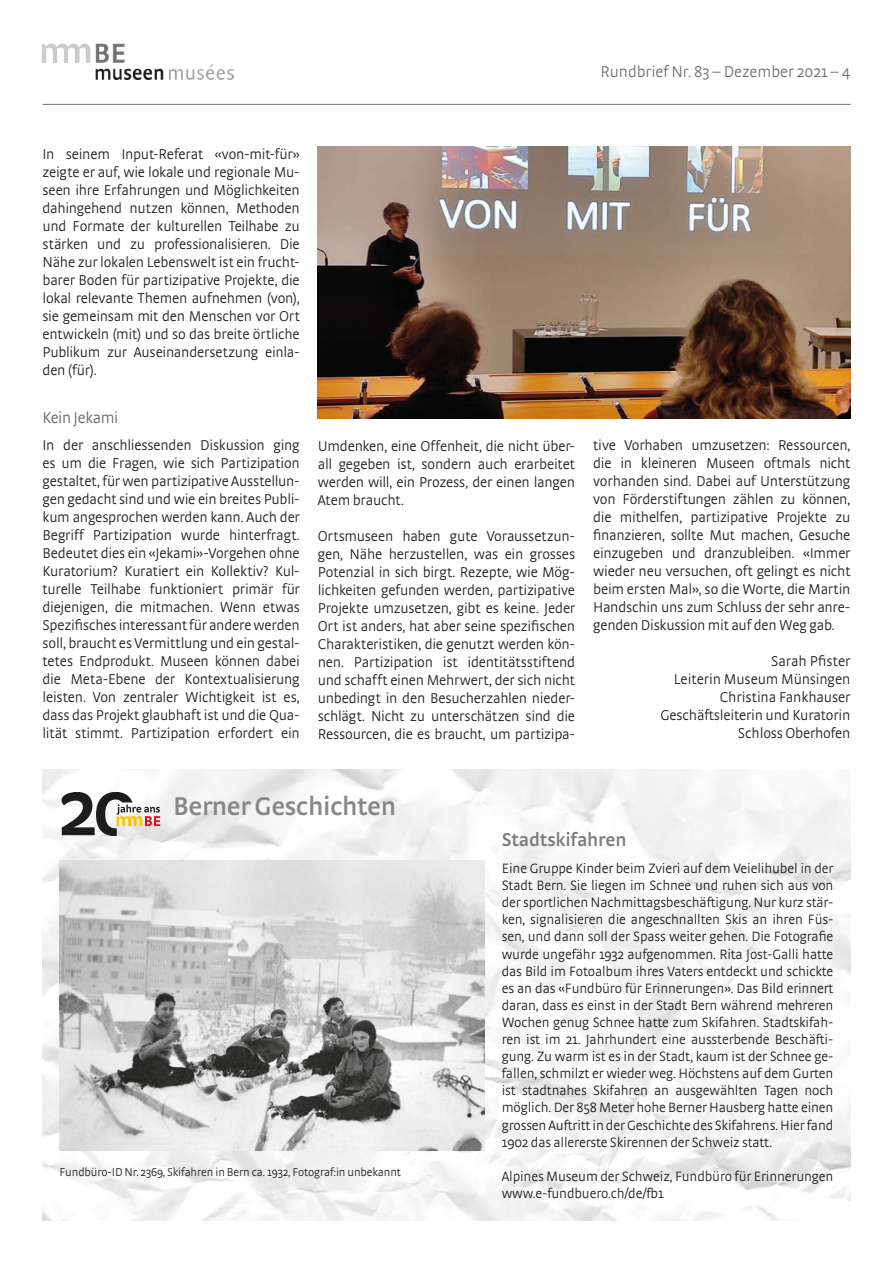
<style>
.page{position:relative;width:893px;height:1263px;background:#fff}
.page>*{position:absolute;margin:0;border:0;box-sizing:border-box;transform-origin:0 0}
.Lauftext{font:600 27px "Strada";letter-spacing:-.02em;color:#878787}
.t1{font:600 19.5px "Strada";letter-spacing:-.01em;color:#7c7c7c}
.t2{font:300 16.5px "Strada";color:#70706f}
.Titel{font:300 16.5px "Strada";letter-spacing:-.02em;color:#646463}
.t3{font:300 15px/18px "Strada";letter-spacing:-.015em;color:#1d1d1b;text-align:justify}
.t4{font:300 15px "Strada";letter-spacing:.005em;color:#1d1d1b}
.t5{font:300 14.25px/17.1px "Strada";letter-spacing:-.01em;color:#1d1d1b;text-align:justify}
.t6{font:300 12px "Strada";letter-spacing:-.01em;color:#1d1d1b}
</style>
<div class="page">
<hr style="left:43px;top:104px;width:807px;height:1px;background:#70706f">
<img style="left:42px;top:43px;width:191px;height:36px">
<img style="left:318px;top:147px;width:532px;height:271px">
<img style="left:43px;top:770px;width:807px;height:450px">
<svg style="left:62px;top:792px;width:98px;height:44px"></svg>
<img style="left:59px;top:861px;width:426px;height:289px">
<p class="t2" style="left:600px;top:62px;width:251px">Rundbrief Nr. 83 – Dezember 2021 – 4</p>
<p class="t3" style="left:43px;top:144px;width:259px">In seinem Input-Referat «von-mit-für» zeigte er auf, wie lokale und regionale Mu&shy;seen ihre Erfahrungen und Möglichkeiten dahingehend nutzen können, Methoden und Formate der kulturellen Teilhabe zu stärken und zu professionalisieren. Die Nähe zur lokalen Lebenswelt ist ein frucht&shy;barer Boden für partizipative Projekte, die lokal relevante Themen aufnehmen (von), sie gemeinsam mit den Menschen vor Ort entwickeln (mit) und so das breite örtliche Publikum zur Auseinandersetzung einla&shy;den (für).</p>
<p class="Titel" style="left:43px;top:408px;width:77px">Kein Jekami</p>
<p class="t3" style="left:43px;top:436px;width:259px">In der anschliessenden Diskussion ging es um die Fragen, wie sich Partizipation gestaltet, für wen partizipative Ausstellun&shy;gen gedacht sind und wie ein breites Publi&shy;kum angesprochen werden kann. Auch der Begriff Partizipation wurde hinterfragt.<br>Bedeutet dies ein «Jekami»-Vorgehen ohne Kuratorium? Kuratiert ein Kollektiv? Kul&shy;turelle Teilhabe funktioniert primär für diejenigen, die mitmachen. Wenn etwas Spezifisches interessant für andere werden soll, braucht es Vermittlung und ein gestal&shy;tetes Endprodukt. Museen können dabei die Meta-Ebene der Kontextualisierung leisten. Von zentraler Wichtigkeit ist es, dass das Projekt glaubhaft ist und die Qua&shy;lität stimmt. Partizipation erfordert ein</p>
<p class="t3" style="left:318px;top:436px;width:259px">Umdenken, eine Offenheit, die nicht über&shy;all gegeben ist, sondern auch erarbeitet werden will, ein Prozess, der einen langen Atem braucht.</p>
<p class="t3" style="left:318px;top:526px;width:259px">Ortsmuseen haben gute Voraussetzun&shy;gen, Nähe herzustellen, was ein grosses Potenzial in sich birgt. Rezepte, wie Mög&shy;lichkeiten gefunden werden, partizipative Projekte umzusetzen, gibt es keine. Jeder Ort ist anders, hat aber seine spezifischen Charakteristiken, die genutzt werden kön&shy;nen. Partizipation ist identitätsstiftend und schafft einen Mehrwert, der sich nicht unbedingt in den Besucherzahlen nieder&shy;schlägt. Nicht zu unterschätzen sind die Ressourcen, die es braucht, um partizipa-</p>
<p class="t3" style="left:593px;top:435px;width:259px">tive Vorhaben umzusetzen: Ressourcen, die in kleineren Museen oftmals nicht vorhanden sind. Dabei auf Unterstützung von Förderstiftungen zählen zu können, die mithelfen, partizipative Projekte zu finanzieren, sollte Mut machen, Gesuche einzugeben und dranzubleiben. «Immer wieder neu versuchen, oft gelingt es nicht beim ersten Mal», so die Worte, die Martin Handschin uns zum Schluss der sehr anre&shy;genden Diskussion mit auf den Weg gab.</p>
<p class="t4" style="left:771px;top:652px;width:81px">Sarah Pfister</p>
<p class="t3" style="left:674px;top:669px;width:178px">Leiterin Museum Münsingen</p>
<p class="t3" style="left:720px;top:687px;width:132px">Christina Fankhauser</p>
<p class="t3" style="left:660px;top:705px;width:192px">Geschäftsleiterin und Kuratorin</p>
<p class="t3" style="left:738px;top:723px;width:114px">Schloss Oberhofen</p>
<p class="Lauftext" style="left:173px;top:790px;width:224px">Berner Geschichten</p>
<p class="t6" style="left:60px;top:1165px;width:343px">Fundbüro-ID Nr. 2369, Skifahren in Bern ca. 1932, Fotograf:in unbekannt</p>
<p class="t1" style="left:502px;top:828px;width:126px">Stadtskifahren</p>
<p class="t5" style="left:502px;top:859px;width:333px">Eine Gruppe Kinder beim Zvieri auf dem Veielihubel in der Stadt Bern. Sie liegen im Schnee und ruhen sich aus von der sportlichen Nachmittagsbeschäftigung. Nur kurz stär&shy;ken, signalisieren die angeschnallten Skis an ihren Füs&shy;sen, und dann soll der Spass weiter gehen. Die Fotografie wurde ungefähr 1932 aufgenommen. Rita Jost-Galli hatte das Bild im Fotoalbum ihres Vaters entdeckt und schickte es an das «Fundbüro für Erinnerungen». Das Bild erinnert daran, dass es einst in der Stadt Bern während mehreren Wochen genug Schnee hatte zum Skifahren. Stadtskifah&shy;ren ist im 21. Jahrhundert eine aussterbende Beschäfti&shy;gung. Zu warm ist es in der Stadt, kaum ist der Schnee ge&shy;fallen, schmilzt er wieder weg. Höchstens auf dem Gurten ist stadtnahes Skifahren an ausgewählten Tagen noch möglich. Der 858 Meter hohe Berner Hausberg hatte einen grossen Auftritt in der Geschichte des Skifahrens. Hier fand 1902 das allererste Skirennen der Schweiz statt.</p>
<p class="t5" style="left:502px;top:1167px;width:333px">Alpines Museum der Schweiz, Fundbüro für Erinnerungen www.e-fundbuero.ch/de/fb1</p>
</div>
